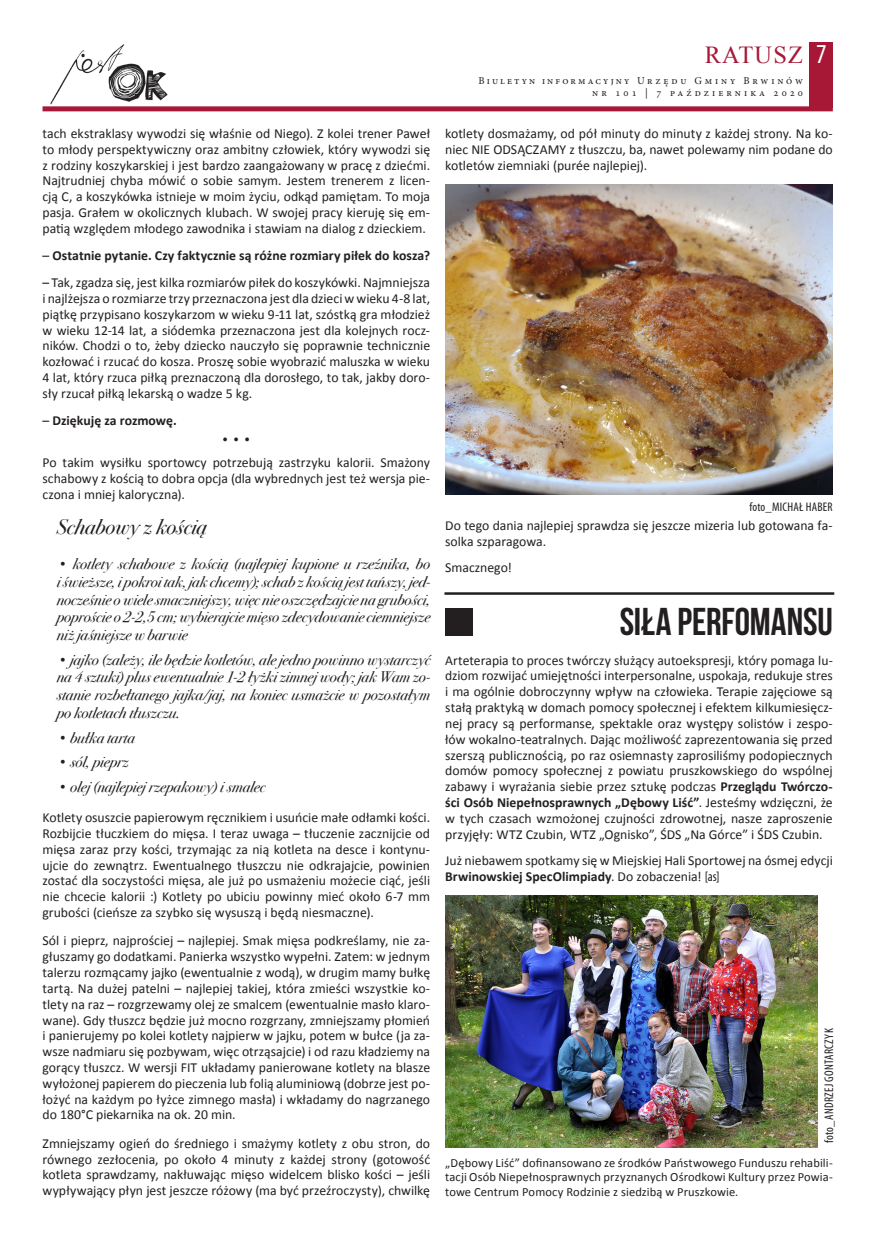
<style>
.page{position:relative;width:886px;height:1241px;background:#fff}
.page>*{position:absolute;margin:0;border:0;box-sizing:border-box;transform-origin:0 0}
.t1{font:700 38.75px "Bebas Neue";color:#231f20}
.t2{font:700 condensed 25px "Minion Pro";color:#231f20}
.t3{font:24.38px "Times New Roman";letter-spacing:.05em;color:#a61836}
.t4{font:italic 21.25px "Bodoni Svty Two ITCTT";color:#231f20}
.t5{font:italic 15.38px/17.6px "Bodoni Svty Two ITCTT";color:#231f20;text-align:justify}
.t6{font:13.75px/15.8px "Calibri";color:#231f20;text-align:justify}
.t7{font:700 13.75px "Calibri";color:#231f20}
.t8{font:12.5px/14.4px "Calibri";letter-spacing:.005em;color:#231f20;text-align:justify}
.t9{font:condensed 12.5px "Myriad Pro";letter-spacing:.02em;color:#231f20}
.t10{font:10.5px/12.6px "Minion Pro";letter-spacing:.27em;color:#231f20;text-align:right}
.s1{font-weight:400}
.s2{font-family:"Myriad Pro";font-stretch:condensed;font-size:27.5px;color:#fff}
.s3{font-weight:700}
.s4{font-family:"Myriad Pro";font-stretch:condensed}
</style>
<div class="page">
<div style="left:810px;top:43px;width:23px;height:65px;background:#a61836"></div>
<div style="left:43px;top:106px;width:790px;height:5px;background:#a61836"></div>
<img style="left:50px;top:45px;width:118px;height:60px">
<img style="left:445px;top:184px;width:388px;height:310px">
<img style="left:445px;top:895px;width:372px;height:252px">
<hr style="left:444px;top:592px;width:390px;height:2px;background:#231f20">
<div style="left:445px;top:608px;width:28px;height:27px;background:#231f20"></div>
<p class="t6" style="left:43px;top:125px;width:389px">tach ekstraklasy wywodzi się właśnie od Niego). Z kolei trener Paweł to młody perspektywiczny oraz ambitny człowiek, który wywodzi się z rodziny koszykarskiej i jest bardzo zaangażowany w pracę z dziećmi.<br>Najtrudniej chyba mówić o sobie samym. Jestem trenerem z licen&shy;cją C, a koszykówka istnieje w moim życiu, odkąd pamiętam. To moja pasja. Grałem w okolicznych klubach. W swojej pracy kieruję się em&shy;patią względem młodego zawodnika i stawiam na dialog z dzieckiem.</p>
<p class="t7" style="left:43px;top:246px;width:389px"><span class="s1">–</span> Ostatnie pytanie. Czy faktycznie są różne rozmiary piłek do kosza?</p>
<p class="t6" style="left:43px;top:274px;width:389px">– Tak, zgadza się, jest kilka rozmiarów piłek do koszykówki. Najmniejsza i najlżejsza o rozmiarze trzy przeznaczona jest dla dzieci w wieku 4-8 lat, piątkę przypisano koszykarzom w wieku 9-11 lat, szóstką gra młodzież w wieku 12-14 lat, a siódemka przeznaczona jest dla kolejnych rocz&shy;ników. Chodzi o to, żeby dziecko nauczyło się poprawnie technicznie kozłować i rzucać do kosza. Proszę sobie wyobrazić maluszka w wieku 4 lat, który rzuca piłką preznaczoną dla dorosłego, to tak, jakby doro&shy;sły rzucał piłką lekarską o wadze 5 kg.</p>
<p class="t7" style="left:43px;top:410px;width:136px"><span class="s1">–</span> Dziękuję za rozmowę.</p>
<p class="t2" style="left:222px;top:416px;width:30px">...</p>
<p class="t6" style="left:43px;top:454px;width:389px">Po takim wysiłku sportowcy potrzebują zastrzyku kalorii. Smażony schabowy z kością to dobra opcja (dla wybrednych jest też wersja pie&shy;czona i mniej kaloryczna).</p>
<p class="t4" style="left:57px;top:508px;width:152px">Schabowy z kością</p>
<p class="t5" style="left:57px;top:554px;width:375px">• kotlety schabowe z kością (najlepiej kupione u rzeźnika, bo iświeższe, i pokroi tak, jak chcemy); schab z kością jest tańszy, jed&shy;nocześnie o wiele smaczniejszy, więc nie oszczędzajcie na grubości, poproście o 2-2,5 cm; wybierajcie mięso zdecydowanie ciemniejsze niż jaśniejsze w barwie</p>
<p class="t5" style="left:57px;top:649px;width:375px">• jajko (zależy, ile będzie kotletów, ale jedno powinno wystarczyć na 4 sztuki) plus ewentualnie 1-2 łyżki zimnej wody; jak Wam zo&shy;stanie rozbełtanego jajka/jaj, na koniec usmażcie w pozostałym po kotletach tłuszczu.</p>
<p class="t5" style="left:57px;top:727px;width:80px">• bułka tarta</p>
<p class="t5" style="left:57px;top:752px;width:74px">• sól, pieprz</p>
<p class="t5" style="left:57px;top:777px;width:210px">• olej (najlepiej rzepakowy) i smalec</p>
<p class="t6" style="left:43px;top:808px;width:389px">Kotlety osuszcie papierowym ręcznikiem i usuńcie małe odłamki kości.<br>Rozbijcie tłuczkiem do mięsa. I teraz uwaga – tłuczenie zacznijcie od mięsa zaraz przy kości, trzymając za nią kotleta na desce i kontynu&shy;ujcie do zewnątrz. Ewentualnego tłuszczu nie odkrajajcie, powinien zostać dla soczystości mięsa, ale już po usmażeniu możecie ciąć, jeśli nie chcecie kalorii :) Kotlety po ubiciu powinny mieć około 6-7 mm grubości (cieńsze za szybko się wysuszą i będą niesmaczne).</p>
<p class="t6" style="left:43px;top:932px;width:389px">Sól i pieprz, najprościej – najlepiej. Smak mięsa podkreślamy, nie za&shy;głuszamy go dodatkami. Panierka wszystko wypełni. Zatem: w jednym talerzu rozmącamy jajko (ewentualnie z wodą), w drugim mamy bułkę tartą. Na dużej patelni – najlepiej takiej, która zmieści wszystkie ko&shy;tlety na raz – rozgrzewamy olej ze smalcem (ewentualnie masło klaro&shy;wane). Gdy tłuszcz będzie już mocno rozgrzany, zmniejszamy płomień i panierujemy po kolei kotlety najpierw w jajku, potem w bułce (ja za&shy;wsze nadmiaru się pozbywam, więc otrząsajcie) i od razu kładziemy na gorący tłuszcz. W wersji FIT układamy panierowane kotlety na blasze wyłożonej papierem do pieczenia lub folią aluminiową (dobrze jest po&shy;łożyć na każdym po łyżce zimnego masła) i wkładamy do nagrzanego do 180°C piekarnika na ok. 20 min.</p>
<p class="t6" style="left:43px;top:1134px;width:389px">Zmniejszamy ogień do średniego i smażymy kotlety z obu stron, do równego zezłocenia, po około 4 minuty z każdej strony (gotowość kotleta sprawdzamy, nakłuwając mięso widelcem blisko kości – jeśli wypływający płyn jest jeszcze różowy (ma być przeźroczysty), chwilkę</p>
<h3 class="t3" style="left:705px;top:38px;width:123px">RATUSZ <span class="s2">7</span></h3>
<p class="t10" style="left:478px;top:74px;width:326px">Biuletyn informacyjny Urzędu Gminy Brwinów nr 101 | 7 października 2020</p>
<p class="t6" style="left:445px;top:125px;width:389px">kotlety dosmażamy, od pół minuty do minuty z każdej strony. Na ko&shy;niec NIE ODSĄCZAMY z tłuszczu, ba, nawet polewamy nim podane do kotletów ziemniaki (purée najlepiej).</p>
<p class="t9" style="left:749px;top:499px;width:85px">foto_MICHAŁ HABER</p>
<p class="t6" style="left:445px;top:517px;width:389px">Do tego dania najlepiej sprawdza się jeszcze mizeria lub gotowana fa&shy;solka szparagowa.</p>
<p class="t6" style="left:445px;top:559px;width:68px">Smacznego!</p>
<p class="t1" style="left:620px;top:600px;width:215px">SIŁA PERFOMANSU</p>
<p class="t6" style="left:445px;top:651px;width:389px">Arteterapia to proces twórczy służący autoekspresji, który pomaga lu&shy;dziom rozwijać umiejętności interpersonalne, uspokaja, redukuje stres i ma ogólnie dobroczynny wpływ na człowieka. Terapie zajęciowe są stałą praktyką w domach pomocy społecznej i efektem kilkumiesięcz&shy;nej pracy są performanse, spektakle oraz występy solistów i zespo&shy;łów wokalno-teatralnych. Dając możliwość zaprezentowania się przed szerszą publicznością, po raz osiemnasty zaprosiliśmy podopiecznych domów pomocy społecznej z powiatu pruszkowskiego do wspólnej zabawy i wyrażania siebie przez sztukę podczas <span class="s3">Przeglądu Twórczo&shy;ści Osób Niepełnosprawnych „Dębowy Liść”</span>. Jesteśmy wdzięczni, że w tych czasach wzmożonej czujności zdrowotnej, nasze zaproszenie przyjęły: WTZ Czubin, WTZ „Ognisko”, ŚDS „Na Górce” i ŚDS Czubin.</p>
<p class="t6" style="left:445px;top:852px;width:389px">Już niebawem spotkamy się w Miejskiej Hali Sportowej na ósmej edycji<br><span class="s3">Brwinowskiej SpecOlimpiady</span>. Do zobaczenia! <span class="s4">[as]</span></p>
<p class="t9" style="left:821px;top:1142px;width:116px;rotate:-90deg">foto_ANDRZEJ GONTARCZYK</p>
<p class="t8" style="left:445px;top:1154px;width:389px">„Dębowy Liść” dofinansowano ze środków Państwowego Funduszu rehabili&shy;tacji Osób Niepełnosprawnych przyznanych Ośrodkowi Kultury przez Powia&shy;towe Centrum Pomocy Rodzinie z siedzibą w Pruszkowie.</p>
</div>
